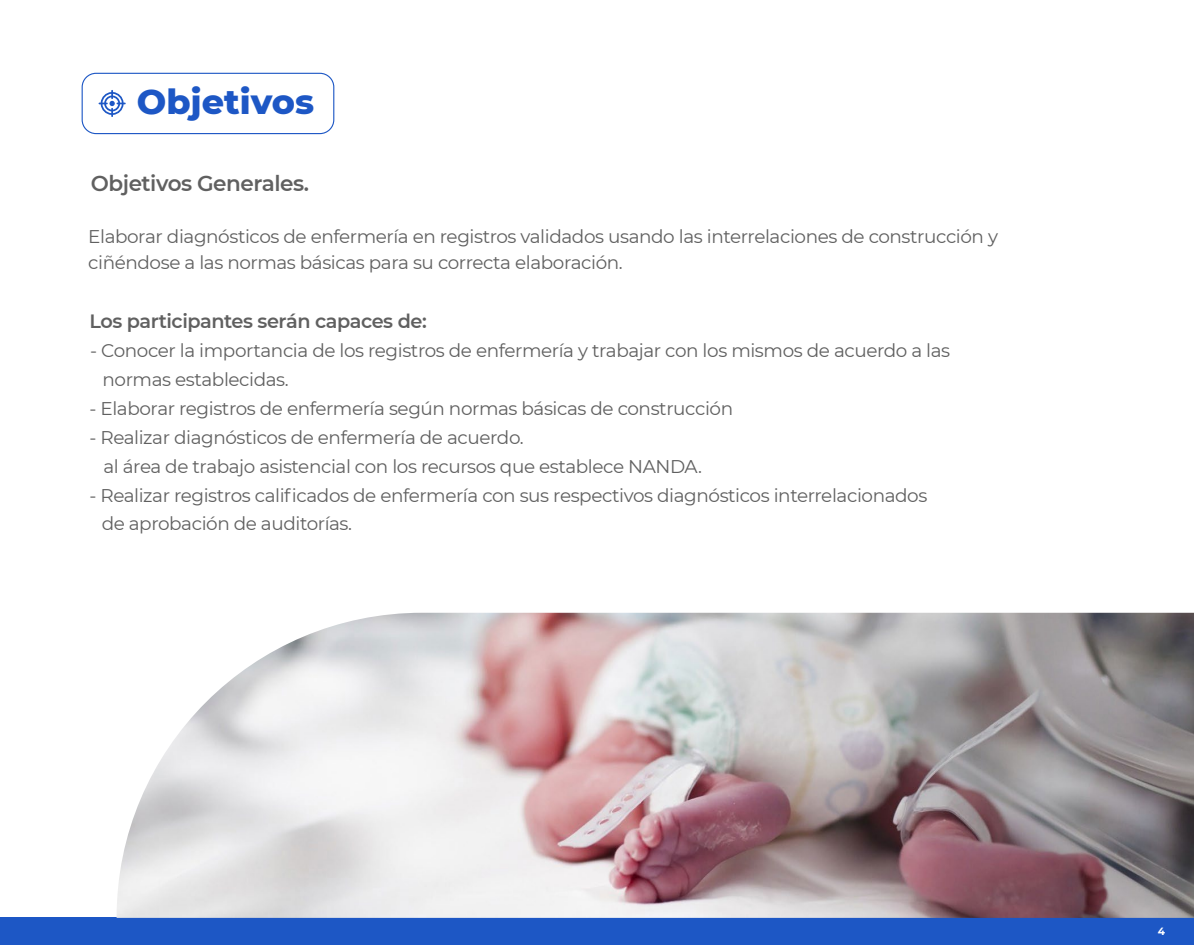
<style>
.page{position:relative;width:1194px;height:945px;background:#fff}
.page>*{position:absolute;margin:0;border:0;box-sizing:border-box;transform-origin:0 0}
.t1{font:800 34.91px "Montserrat";color:#1d57c5}
.t2{font:600 21.53px "Montserrat";letter-spacing:-.02em;color:#606060}
.t3{font:600 19.25px "Montserrat";letter-spacing:-.02em;color:#606060}
.t4{font:18.38px/28.9px "Montserrat";letter-spacing:-.02em;color:#606060}
.t5{font:700 10.5px "Montserrat";color:#fff}
</style>
<div class="page">
<svg style="left:99px;top:90px;width:27px;height:27px"></svg>
<div style="left:82px;top:73px;width:252px;height:61px;border:1px solid #1d57c5;border-radius:14px"></div>
<div style="left:0;top:918px;width:1193px;height:27px;background:#1d57c5"></div>
<img style="left:116px;top:613px;width:1077px;height:305px">
<h1 class="t1" style="left:137px;top:76px;width:179px">Objetivos</h1>
<p class="t2" style="left:91px;top:168px;width:220px">Objetivos Generales.</p>
<p class="t4" style="left:88px;top:223px;width:911px;line-height:26.2px">Elaborar diagnósticos de enfermería en registros validados usando las interrelaciones de construcción y ciñéndose a las normas básicas para su correcta elaboración.</p>
<p class="t3" style="left:89px;top:308px;width:339px">Los participantes serán capaces de:</p>
<p class="t4" style="left:102px;top:336px;width:849px;text-indent:-12px">- Conocer la importancia de los registros de enfermería y trabajar con los mismos de acuerdo a las normas establecidas.</p>
<p class="t4" style="left:89px;top:393px;width:645px">- Elaborar registros de enfermería según normas básicas de construcción</p>
<p class="t4" style="left:103px;top:422px;width:599px;text-indent:-14px">- Realizar diagnósticos de enfermería de acuerdo.<br>al área de trabajo asistencial con los recursos que establece NANDA.</p>
<p class="t4" style="left:102px;top:480px;width:827px;text-indent:-12px">- Realizar registros calificados de enfermería con sus respectivos diagnósticos interrelacionados de aprobación de auditorías.</p>
<p class="t5" style="left:1157px;top:924px;width:9px">4</p>
</div>
